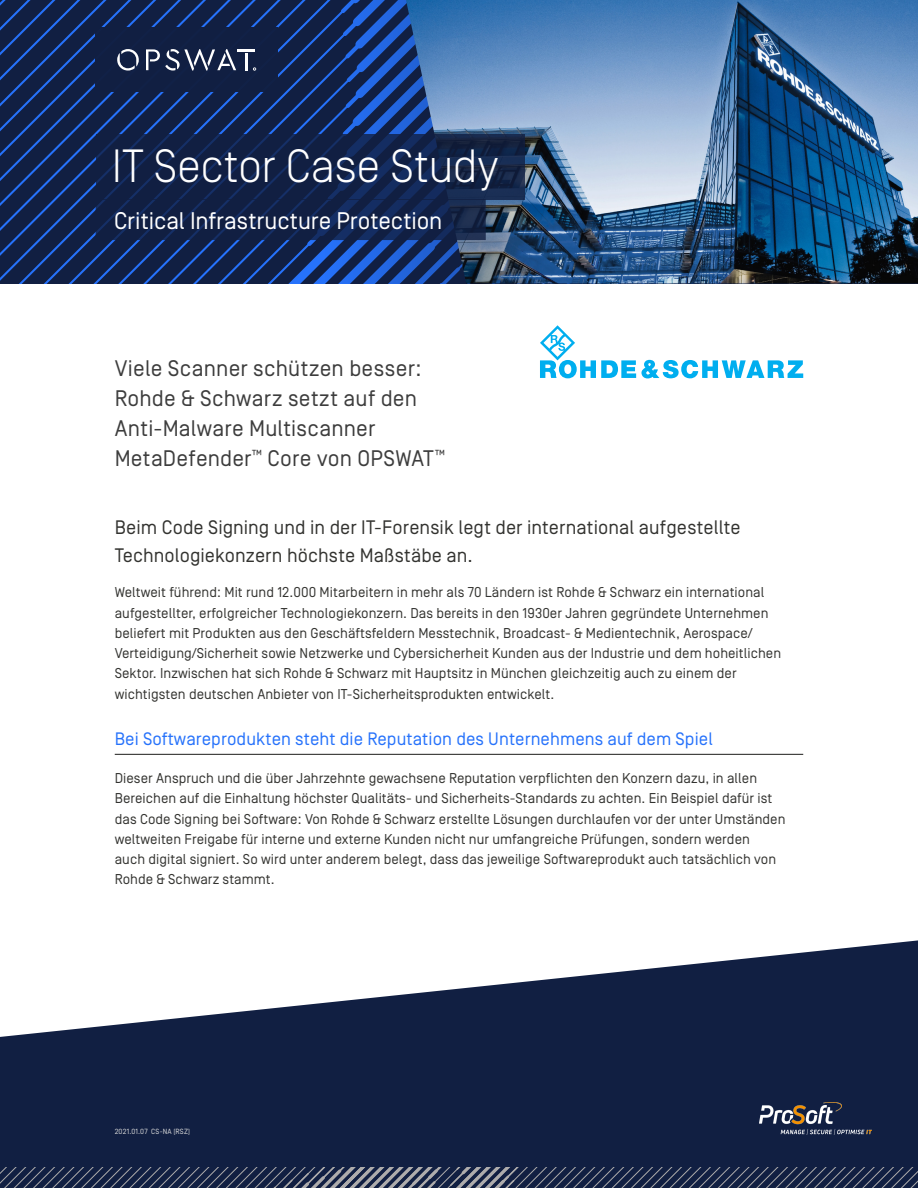
<style>
.page{position:relative;width:918px;height:1188px;background:#fff}
.page>*{position:absolute;margin:0;border:0;box-sizing:border-box;transform-origin:0 0}
.t1{font:300 46.5px "Simplon Norm";letter-spacing:-.005em;color:#fff}
.subtitle{font:24px "Simplon Norm";color:#fff}
.heading1{font:22.5px/30px "Simplon Norm";letter-spacing:.01em;color:#3d3d3d}
.deck{font:19.5px/27.8px "Simplon Norm";letter-spacing:.005em;color:#333330}
.heading3{font:18px "Simplon Norm";letter-spacing:.005em;color:#2672fb}
.t2{font:14.25px/20.2px "Simplon Norm";letter-spacing:.005em;color:#333330}
.t3{font:7.5px "Simplon Norm";letter-spacing:.03em;color:#dadada}
</style>
<div class="page">
<svg style="left:0;top:940px;width:918px;height:227px;fill:#111f42"></svg>
<svg style="left:0;top:1167px;width:918px;height:21px;background:#313c57"></svg>
<svg style="left:0;top:0;width:406px;height:284px;background:#142955"></svg>
<img style="left:406px;top:0;width:512px;height:284px">
<svg style="left:96px;top:199px;width:390px;height:41px;background:#122249"></svg>
<hr style="left:115px;top:754px;width:688px;height:1px;background:#1c1c1a">
<svg style="left:540px;top:325px;width:263px;height:53px"></svg>
<svg style="left:96px;top:134px;width:428px;height:65px;background:#122248"></svg>
<img style="left:760px;top:1103px;width:112px;height:32px">
<p class="t1" style="left:112px;top:142px;width:388px">IT Sector Case Study</p>
<p class="subtitle" style="left:114px;top:208px;width:330px">Critical Infrastructure Protection</p>
<p class="heading1" style="left:115px;top:354px;width:332px">Viele Scanner schützen besser:<br>Rohde &amp; Schwarz setzt auf den<br>Anti‑Malware Multiscanner<br>MetaDefender<sup>™</sup> Core von OPSWAT<sup>™</sup></p>
<p class="deck" style="left:115px;top:514px;width:627px">Beim Code Signing und in der IT-Forensik legt der international aufgestellte<br>Technologiekonzern höchste Maßstäbe an.</p>
<p class="t2" style="left:115px;top:583px;width:668px">Weltweit führend: Mit rund 12.000 Mitarbeitern in mehr als 70 Ländern ist Rohde &amp; Schwarz ein international aufgestellter, erfolgreicher Technologiekonzern. Das bereits in den 1930er Jahren gegründete Unternehmen beliefert mit Produkten aus den Geschäftsfeldern Messtechnik, Broadcast- &amp; Medientechnik, Aerospace/ Verteidigung/Sicherheit sowie Netzwerke und Cybersicherheit Kunden aus der Industrie und dem hoheitlichen Sektor. Inzwischen hat sich Rohde &amp; Schwarz mit Hauptsitz in München gleichzeitig auch zu einem der wichtigsten deutschen Anbieter von IT-Sicherheitsprodukten entwickelt.</p>
<p class="heading3" style="left:115px;top:729px;width:600px">Bei Softwareprodukten steht die Reputation des Unternehmens auf dem Spiel</p>
<p class="t2" style="left:115px;top:768px;width:672px">Dieser Anspruch und die über Jahrzehnte gewachsene Reputation verpflichten den Konzern dazu, in allen Bereichen auf die Einhaltung höchster Qualitäts- und Sicherheits-Standards zu achten. Ein Beispiel dafür ist das Code Signing bei Software: Von Rohde &amp; Schwarz erstellte Lösungen durchlaufen vor der unter Umständen weltweiten Freigabe für interne und externe Kunden nicht nur umfangreiche Prüfungen, sondern werden<br>auch digital signiert. So wird unter anderem belegt, dass das jeweilige Softwareprodukt auch tatsächlich von Rohde &amp; Schwarz stammt.</p>
<p class="t3" style="left:115px;top:1127px;width:77px">2021.01.07 CS-NA (RSZ)</p>
</div>
